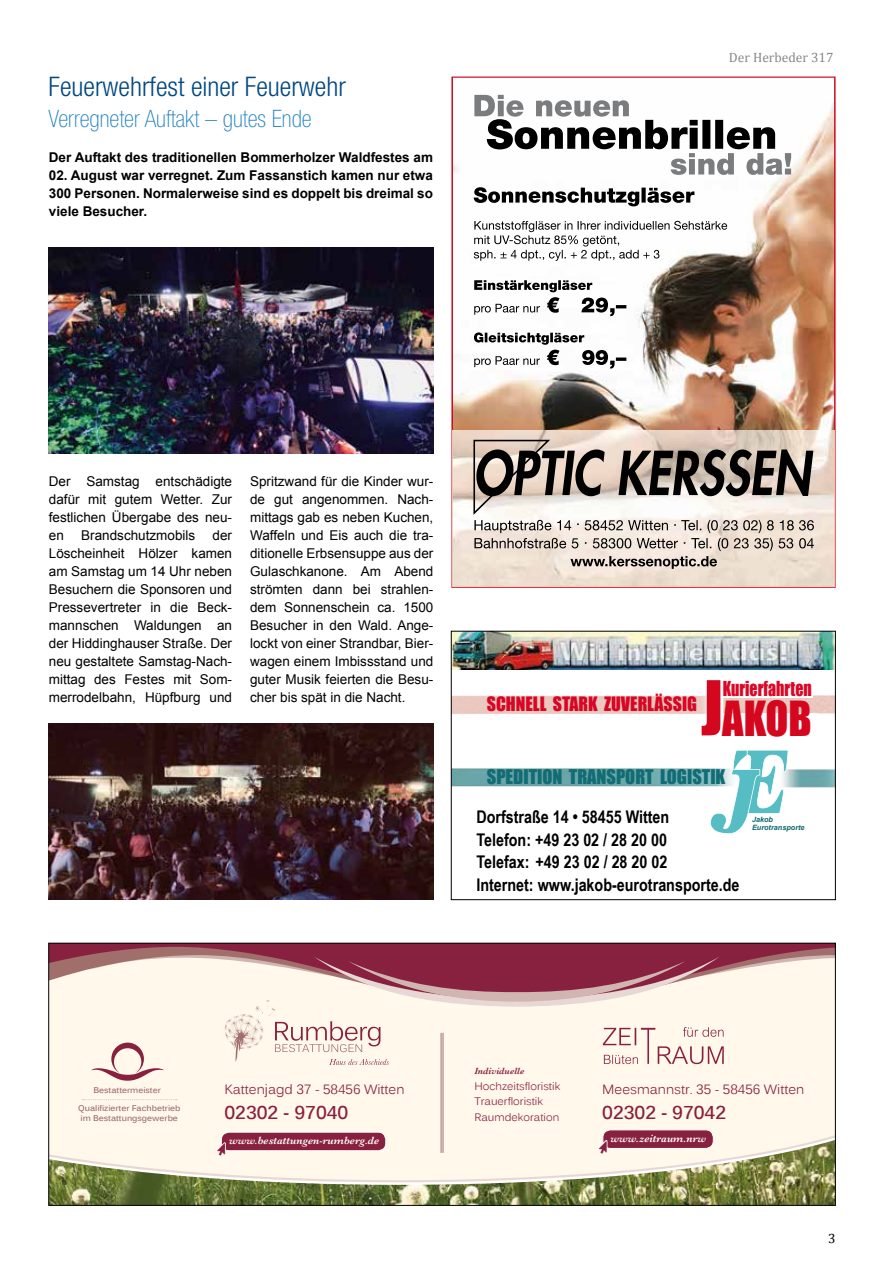
<style>
.page{position:relative;width:893px;height:1263px;background:#fff}
.page>*{position:absolute;margin:0;border:0;box-sizing:border-box;transform-origin:0 0}
.t1{font:69.9px "Impact";color:#d4071f;scale:.95 1}
.t2{font:44.4px "Impact";color:#d4071f;scale:.95 1}
.t3{font:300 condensed 27px "Helvetica Neue LT Std";color:#004882}
.t4{font:100 condensed 24px "Helvetica Neue LT Std";color:#1f82c1}
.t5{font:18.9px "Impact";color:#db0726;scale:.84 1}
.t6{font:18.6px "Impact";color:#116c73}
.t7{font:700 18.45px "Kalinga";color:#88203f}
.t8{font:18.3px "Impact";color:#d70625}
.t9{font:700 17.55px/22.6px "Arial Narrow";color:#000}
.t10{font:13.5px/18px "Arial";color:#000;text-align:justify}
.t11{font:700 13.5px/18px "Arial";color:#000;text-align:justify}
.t12{font:13.5px "Cambria";color:#87888a}
.t13{font:13.5px "Cambria";color:#000}
.t14{font:13.35px "Kalinga";color:#88203f}
.t15{font:10.8px/15.5px "Kalinga";color:#88203f}
.t16{font:italic 600 10.8px "Baskerville";color:#fff}
.t17{font:italic 600 9.3px "Baskerville";color:#88203f}
.t18{font:700 8.25px/9.9px "Kalinga";color:#a06f6b;text-align:center}
.t19{font:italic 700 7.35px/8.7px "Arial";color:#0e686c}
</style>
<div class="page">
<img style="left:451px;top:77px;width:385px;height:511px">
<svg style="left:452px;top:431px;width:383px;height:156px;background:#ecdcce"></svg>
<svg style="left:474px;top:187px;width:220px;height:19px"></svg>
<svg style="left:474px;top:221px;width:253px;height:40px"></svg>
<svg style="left:474px;top:280px;width:152px;height:36px"></svg>
<svg style="left:474px;top:332px;width:152px;height:37px"></svg>
<svg style="left:474px;top:95px;width:317px;height:80px"></svg>
<svg style="left:472px;top:439px;width:342px;height:130px;background:#b5aca3"></svg>
<img style="left:761px;top:695px;width:73px;height:19px">
<img style="left:453px;top:695px;width:308px;height:19px">
<img style="left:453px;top:768px;width:257px;height:19px">
<img style="left:814px;top:769px;width:20px;height:19px">
<div style="left:722px;top:678px;width:90px;height:20px;background:#fff"></div>
<svg style="left:719px;top:713px;width:98px;height:1px"></svg>
<img style="left:453px;top:633px;width:381px;height:37px">
<svg style="left:710px;top:750px;width:104px;height:84px"></svg>
<div style="left:451px;top:631px;width:385px;height:269px;border:1px solid #000"></div>
<div style="left:49px;top:943px;width:786px;height:262px;background:#fff8eb"></div>
<div style="left:221px;top:1132px;width:165px;height:19px;background:#88203f;border-radius:8px"></div>
<div style="left:221px;top:1132px;width:165px;height:19px;border:1px solid #fff;border-radius:8px"></div>
<img style="left:51px;top:1140px;width:783px;height:63px">
<div style="left:603px;top:1130px;width:110px;height:18px;background:#88203f;border-radius:8px"></div>
<div style="left:602px;top:1129px;width:112px;height:20px;border:1px solid #fff;border-radius:8px"></div>
<hr style="left:441px;top:1033px;width:1px;height:120px;background:#a06f6b">
<hr style="left:443px;top:1033px;width:1px;height:120px;background:#a06f6b">
<svg style="left:51px;top:945px;width:783px;height:136px"></svg>
<svg style="left:83px;top:1099px;width:94px;height:1px"></svg>
<div style="left:49px;top:943px;width:787px;height:262px;border:1px solid #000"></div>
<img style="left:49px;top:248px;width:384px;height:206px">
<img style="left:49px;top:724px;width:384px;height:176px">
<svg style="left:216px;top:1141px;width:11px;height:22px"></svg>
<svg style="left:597px;top:1138px;width:12px;height:23px"></svg>
<h3 class="t3" style="left:49px;top:71px;width:299px">Feuerwehrfest einer Feuerwehr</h3>
<h3 class="t4" style="left:49px;top:105px;width:265px">Verregneter Auftakt – gutes Ende</h3>
<p class="t11" style="left:49px;top:149px;width:386px">Der Auftakt des traditionellen Bommerholzer Waldfestes am</p>
<p class="t11" style="left:49px;top:167px;width:386px">02. August war verregnet. Zum Fassanstich kamen nur etwa 300 Personen. Normalerweise sind es doppelt bis dreimal so viele Besucher.</p>
<p class="t12" style="left:729px;top:49px;width:106px">Der Herbeder 317</p>
<p class="t10" style="left:49px;top:472px;width:185px">Der Samstag entschädigte dafür mit gutem Wetter. Zur festlichen Übergabe des neu&shy;en</p>
<p class="t10" style="left:49px;top:526px;width:185px;text-indent:164px">der Löscheinheit Hölzer kamen am Samstag um 14 Uhr neben Besuchern die Sponsoren und Pressevertreter in die Beck&shy;mannschen Waldungen an der Hiddinghauser Straße. Der neu gestaltete Samstag-Nach&shy;mittag des Festes mit Som&shy;merrodelbahn, Hüpfburg und</p>
<p class="t10" style="left:81px;top:526px;width:116px">Brandschutzmobils</p>
<p class="t10" style="left:250px;top:472px;width:185px">Spritzwand für die Kinder wur&shy;de gut angenommen. Nach&shy;mittags gab es neben Kuchen, Waffeln und Eis auch die tra&shy;ditionelle Erbsensuppe aus der Gulaschkanone. Am Abend strömten dann bei strahlen&shy;dem Sonnenschein ca. 1500<br>Besucher in den Wald. Ange&shy;lockt von einer Strandbar, Bier&shy;wagen einem Imbissstand und guter Musik feierten die Besu&shy;cher bis spät in die Nacht.</p>
<h1 class="t1" style="left:701px;top:654px;width:25px">J</h1>
<h3 class="t5" style="left:723px;top:673px;width:107px">Kurierfahrten</h3>
<h2 class="t2" style="left:722px;top:684px;width:96px">AKOB</h2>
<h3 class="t8" style="left:487px;top:690px;width:212px">SCHNELL STARK ZUVERLÄSSIG</h3>
<h3 class="t6" style="left:487px;top:763px;width:240px">SPEDITION TRANSPORT LOGISTIK</h3>
<p class="t9" style="left:476px;top:804px;width:194px">Dorfstraße 14 • 58455 Witten</p>
<p class="t9" style="left:476px;top:827px;width:193px">Telefon: +49 23 02 / 28 20 00<br>Telefax: +49 23 02 / 28 20 02</p>
<p class="t9" style="left:476px;top:872px;width:265px">Internet: www.jakob-eurotransporte.de</p>
<p class="t19" style="left:752px;top:815px;width:54px">Jakob<br>Eurotransporte</p>
<p class="t19" style="left:753px;top:821px;width:23px">Jakob</p>
<p class="t18" style="left:93px;top:1086px;width:69px">Bestattermeister</p>
<p class="t18" style="left:78px;top:1104px;width:104px">Qualifizierter Fachbetrieb im Bestattungsgewerbe</p>
<p class="t14" style="left:224px;top:1080px;width:182px">Kattenjagd 37 - 58456 Witten</p>
<h3 class="t7" style="left:224px;top:1101px;width:125px">02302 - 97040</h3>
<p class="t16" style="left:229px;top:1133px;width:152px">www.bestattungen-rumberg.de</p>
<p class="t17" style="left:474px;top:1064px;width:52px">Individuelle</p>
<p class="t15" style="left:474px;top:1079px;width:87px">Hochzeitsfloristik<br>Trauerfloristik<br>Raumdekoration</p>
<p class="t14" style="left:602px;top:1080px;width:204px">Meesmannstr. 35 - 58456 Witten</p>
<h3 class="t7" style="left:602px;top:1101px;width:125px">02302 - 97042</h3>
<p class="t16" style="left:610px;top:1131px;width:97px">www.zeitraum.nrw</p>
<p class="t13" style="left:828px;top:1230px;width:9px">3</p>
</div>
